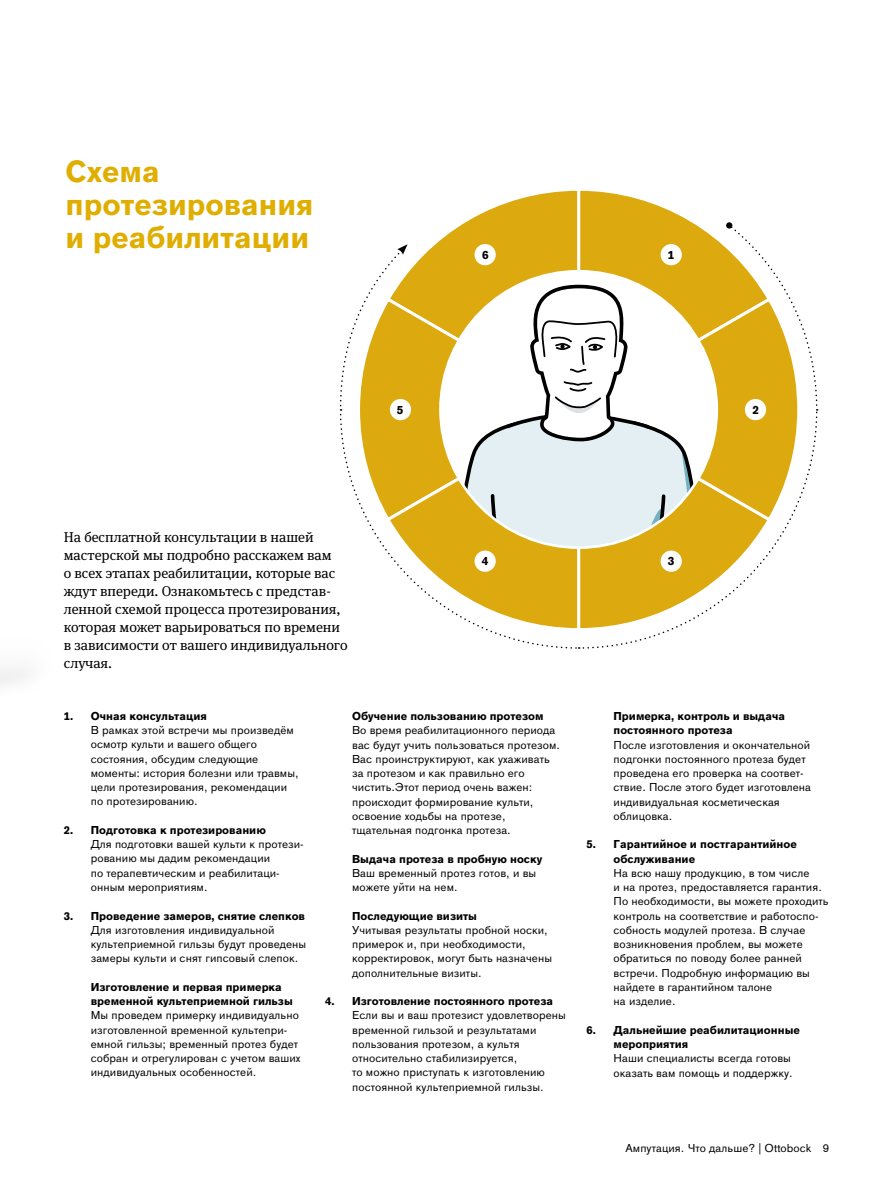
<style>
.page{position:relative;width:893px;height:1191px;background:#fff}
.page>*{position:absolute;margin:0;border:0;box-sizing:border-box;transform-origin:0 0}
.t1{font:700 30px/33px "OBO Sans";color:#e0ae00}
.t2{font:14.25px/18px "OBO Serif";color:#000}
.t3{font:700 11.7px "OBO Sans";color:#000}
.t4{font:11.25px/14.2px "OBO Sans";letter-spacing:.005em;color:#000}
.t5{font:700 11.25px/14.2px "OBO Sans";color:#000}
</style>
<div class="page">
<svg style="left:339px;top:190px;width:479px;height:439px"></svg>
<h1 class="t1" style="left:66px;top:155px;width:249px">Схема протезирования и реабилитации</h1>
<p class="t3" style="left:482px;top:248px;width:8px">6</p>
<p class="t3" style="left:668px;top:248px;width:8px">1</p>
<p class="t2" style="left:64px;top:528px;width:285px">На бесплатной консультации в нашей мастерской мы подробно расскажем вам<br>о всех этапах реабилитации, которые вас ждут впереди. Ознакомьтесь с представ&shy;ленной схемой процесса протезирования, которая может варьироваться по времени в зависимости от вашего индивидуального случая.</p>
<p class="t3" style="left:397px;top:403px;width:8px">5</p>
<p class="t3" style="left:752px;top:403px;width:8px">2</p>
<p class="t3" style="left:482px;top:554px;width:8px">4</p>
<p class="t3" style="left:668px;top:554px;width:8px">3</p>
<p class="t5" style="left:64px;top:709px;width:145px">1. Очная консультация</p>
<p class="t4" style="left:91px;top:723px;width:209px">В рамках этой встречи мы произведём осмотр культи и вашего общего состояния, обсудим следующие моменты: история болезни или травмы, цели протезирования, рекомендации по протезированию.</p>
<p class="t5" style="left:64px;top:823px;width:204px">2. Подготовка к протезированию</p>
<p class="t4" style="left:91px;top:837px;width:214px">Для подготовки вашей культи к протези&shy;рованию мы дадим рекомендации<br>по терапевтическим и реабилитаци&shy;онным мероприятиям.</p>
<p class="t5" style="left:64px;top:908px;width:243px">3. Проведение замеров, снятие слепков</p>
<p class="t4" style="left:91px;top:922px;width:217px">Для изготовления индивидуальной культеприемной гильзы будут проведены замеры культи и снят гипсовый слепок.</p>
<p class="t5" style="left:91px;top:979px;width:203px">Изготовление и первая примерка временной культеприемной гильзы</p>
<p class="t4" style="left:91px;top:1008px;width:211px">Мы проведем примерку индивидуально изготовленной временной культепри&shy;емной гильзы; временный протез будет собран и отрегулирован с учетом ваших индивидуальных особенностей.</p>
<p class="t5" style="left:352px;top:709px;width:193px">Обучение пользованию протезом</p>
<p class="t4" style="left:352px;top:723px;width:209px">Во время реабилитационного периода вас будут учить пользоваться протезом.<br>Вас проинструктируют, как ухаживать за протезом и как правильно его чистить.Этот период очень важен: происходит формирование культи, освоение ходьбы на протезе, тщательная подгонка протеза.</p>
<p class="t5" style="left:352px;top:851px;width:192px">Выдача протеза в пробную носку</p>
<p class="t4" style="left:352px;top:866px;width:186px">Ваш временный протез готов, и вы можете уйти на нем.</p>
<p class="t5" style="left:352px;top:908px;width:126px">Последующие визиты</p>
<p class="t4" style="left:352px;top:923px;width:201px">Учитывая результаты пробной носки, примерок и, при необходимости, корректировок, могут быть назначены дополнительные визиты.</p>
<p class="t5" style="left:325px;top:994px;width:229px">4. Изготовление постоянного протеза</p>
<p class="t4" style="left:352px;top:1008px;width:215px">Если вы и ваш протезист удовлетворены временной гильзой и результатами пользования протезом, а культя относительно стабилизируется,<br>то можно приступать к изготовлению постоянной культеприемной гильзы.</p>
<p class="t5" style="left:613px;top:709px;width:173px">Примерка, контроль и выдача постоянного протеза</p>
<p class="t4" style="left:613px;top:737px;width:199px">После изготовления и окончательной подгонки постоянного протеза будет проведена его проверка на соответ&shy;ствие. После этого будет изготовлена индивидуальная косметическая облицовка.</p>
<p class="t5" style="left:613px;top:837px;width:185px;text-indent:-27px">5. Гарантийное и постгарантийное обслуживание</p>
<p class="t4" style="left:613px;top:866px;width:217px">На всю нашу продукцию, в том числе<br>и на протез, предоставляется гарантия.<br>По необходимости, вы можете проходить контроль на соответствие и работоспо&shy;собность модулей протеза. В случае возникновения проблем, вы можете обратиться по поводу более ранней встречи. Подробную информацию вы найдете в гарантийном талоне<br>на изделие.</p>
<p class="t5" style="left:613px;top:1022px;width:188px;text-indent:-27px">6. Дальнейшие реабилитационные мероприятия</p>
<p class="t4" style="left:613px;top:1051px;width:181px">Наши специалисты всегда готовы оказать вам помощь и поддержку.</p>
<p class="t4" style="left:626px;top:1140px;width:205px">Ампутация. Что дальше? | Ottobock 9</p>
</div>
